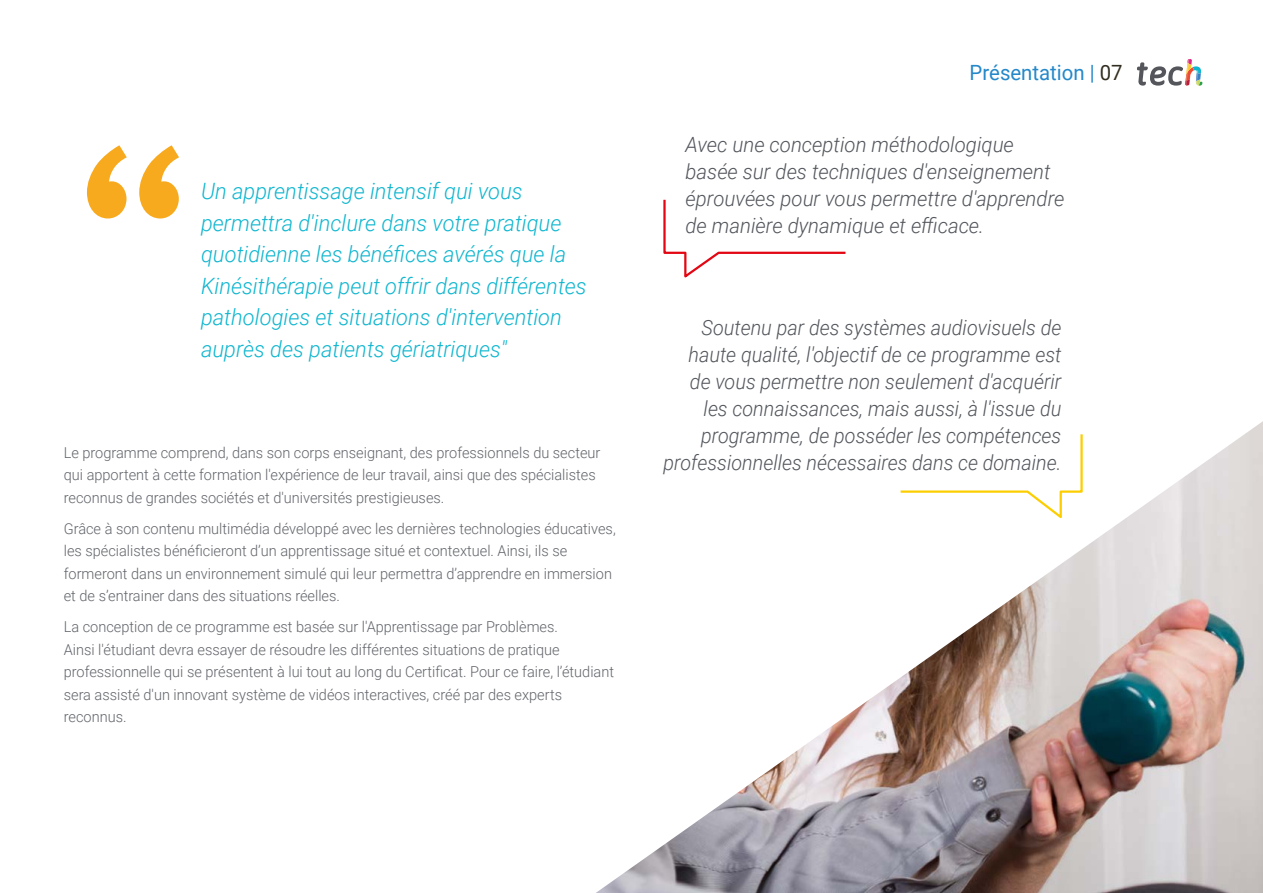
<style>
.page{position:relative;width:1263px;height:893px;background:#fff}
.page>*{position:absolute;margin:0;border:0;box-sizing:border-box;transform-origin:0 0}
.t1{font:italic 300 22.5px/31.5px "Roboto";color:#0fb6cf}
.t2{font:italic 300 21px/27px "Roboto";color:#52555b;text-align:right;scale:.94 1}
.t3{font:italic 300 21px/27px "Roboto";color:#52555b}
.t4{font:21px "Roboto";color:#2488c9}
.t5{font:300 15px/22.5px "Roboto";color:#61646a}
.s1{color:#312e20}
</style>
<div class="page">
<svg style="left:87px;top:145px;width:92px;height:73px"></svg>
<img style="left:596px;top:421px;width:667px;height:472px">
<svg style="left:663px;top:199px;width:183px;height:79px"></svg>
<svg style="left:1137px;top:59px;width:65px;height:27px"></svg>
<p class="t1" style="left:201px;top:175px;width:387px">Un apprentissage intensif qui vous permettra d'inclure dans votre pratique quotidienne les bénéfices avérés que la Kinésithérapie peut offrir dans différentes pathologies et situations d'intervention auprès des patients gériatriques"</p>
<p class="t5" style="left:64px;top:441px;width:538px">Le programme comprend, dans son corps enseignant, des professionnels du secteur qui apportent à cette formation l'expérience de leur travail, ainsi que des spécialistes reconnus de grandes sociétés et d'universités prestigieuses.</p>
<p class="t5" style="left:64px;top:517px;width:553px">Grâce à son contenu multimédia développé avec les dernières technologies éducatives, les spécialistes bénéficieront d’un apprentissage situé et contextuel. Ainsi, ils se formeront dans un environnement simulé qui leur permettra d’apprendre en immersion et de s’entrainer dans des situations réelles.</p>
<p class="t5" style="left:64px;top:615px;width:552px">La conception de ce programme est basée sur l'Apprentissage par Problèmes.<br>Ainsi l'étudiant devra essayer de résoudre les différentes situations de pratique professionnelle qui se présentent à lui tout au long du Certificat. Pour ce faire, l’étudiant sera assisté d'un innovant système de vidéos interactives, créé par des experts reconnus.</p>
<h2 class="t4" style="left:970px;top:57px;width:155px">Présentation | <span class="s1">07</span></h2>
<h2 class="t3" style="left:685px;top:130px;width:380px">Avec une conception méthodologique basée sur des techniques d'enseignement éprouvées pour vous permettre d'apprendre de manière dynamique et efficace.</h2>
<p class="t2" style="left:663px;top:313px;width:425px">Soutenu par des systèmes audiovisuels de haute qualité, l'objectif de ce programme est de vous permettre non seulement d'acquérir les connaissances, mais aussi, à l'issue du programme, de posséder les compétences professionnelles nécessaires dans ce domaine.</p>
</div>
